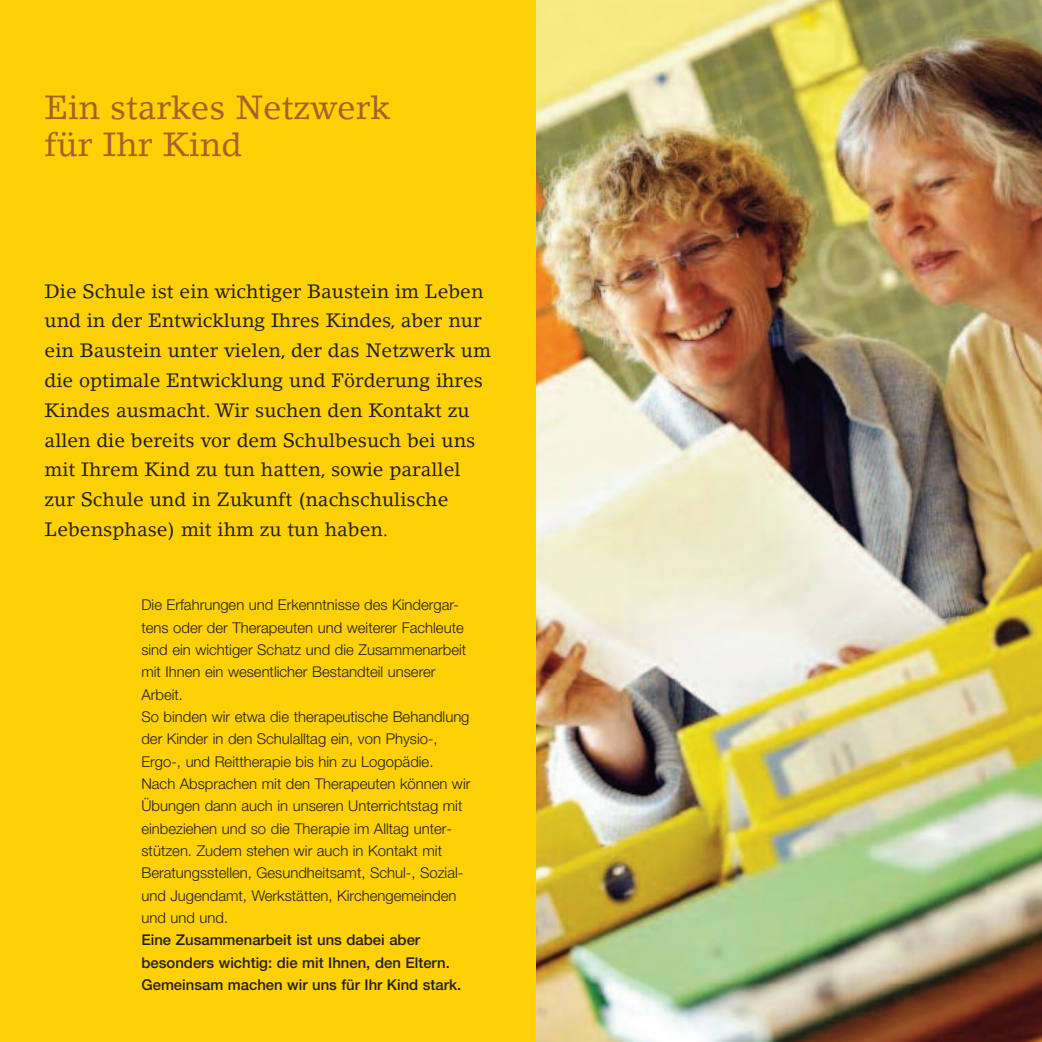
<style>
.page{position:relative;width:1042px;height:1042px;background:#fff}
.page>*{position:absolute;margin:0;border:0;box-sizing:border-box;transform-origin:0 0}
.t1{font:33.25px/37.3px "Lino Letter Roman Os F";color:#a3622a}
.t2{font:19.25px/29.8px "Lino Letter Roman Os F";color:#231f20}
.t3{font:300 14.88px/22.4px "Helvetica Neue";color:#231f20}
.t4{font:500 14.88px/22.4px "Helvetica Neue";color:#231f20}
</style>
<div class="page">
<img style="left:536px;top:0;width:506px;height:1042px">
<div style="left:0;top:0;width:536px;height:1042px;background:#fed006"></div>
<h1 class="t1" style="left:45px;top:92px;width:347px">Ein starkes Netzwerk für Ihr Kind</h1>
<p class="t2" style="left:45px;top:278px;width:448px">Die Schule ist ein wichtiger Baustein im Leben und in der Entwicklung Ihres Kindes, aber nur ein Baustein unter vielen, der das Netzwerk um die optimale Entwicklung und Förderung ihres Kindes ausmacht. Wir suchen den Kontakt zu allen die bereits vor dem Schulbesuch bei uns mit Ihrem Kind zu tun hatten, sowie parallel zur Schule und in Zukunft (nachschulische Lebensphase) mit ihm zu tun haben.</p>
<p class="t3" style="left:141px;top:595px;width:330px">Die Erfahrungen und Erkenntnisse des Kindergar&shy;tens oder der Therapeuten und weiterer Fachleute sind ein wichtiger Schatz und die Zusammenarbeit mit Ihnen ein wesentlicher Bestandteil unserer Arbeit.<br>So binden wir etwa die therapeutische Behandlung der Kinder in den Schulalltag ein, von Physio-, Ergo-, und Reittherapie bis hin zu Logopädie.<br>Nach Absprachen mit den Therapeuten können wir Übungen dann auch in unseren Unterrichtstag mit einbeziehen und so die Therapie im Alltag unter&shy;stützen. Zudem stehen wir auch in Kontakt mit Beratungsstellen, Gesundheitsamt, Schul-, Sozial&shy;und Jugendamt, Werkstätten, Kirchengemeinden und und und.</p>
<p class="t4" style="left:141px;top:930px;width:321px">Eine Zusammenarbeit ist uns dabei aber besonders wichtig: die mit Ihnen, den Eltern.<br>Gemeinsam machen wir uns für Ihr Kind stark.</p>
</div>
